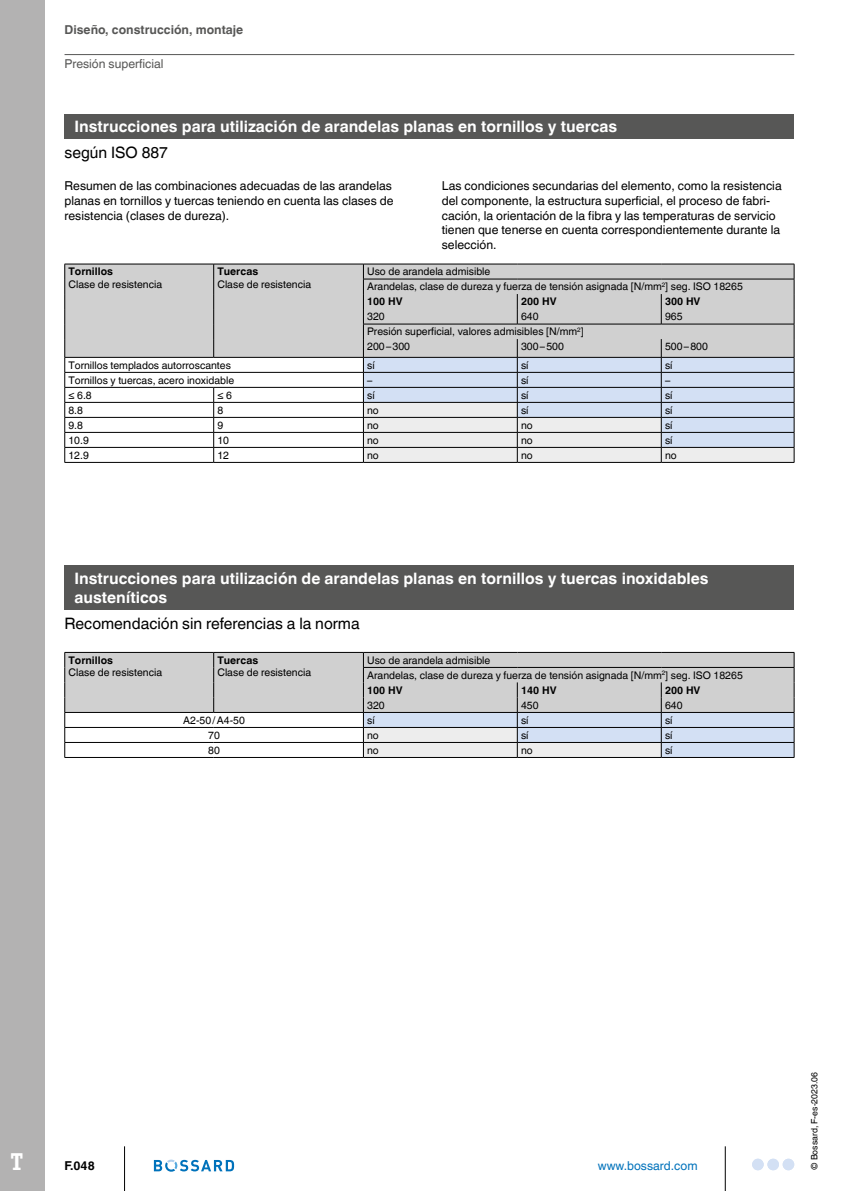
<style>
.page{position:relative;width:844px;height:1191px;background:#fff}
.page>*{position:absolute;margin:0;border:0;box-sizing:border-box;transform-origin:0 0}
.t1{font:700 24.5px "Officina Ser ITC Std";color:#fff}
.t2{font:700 15.75px/18.9px "Helvetica World";color:#fff}
.t3{font:15.75px "Helvetica World";color:#000}
.t4{font:12.25px/14.7px "Helvetica World";color:#000}
.t5{font:700 12.25px "Helvetica World";color:#575756}
.t6{font:12.25px "Helvetica World";color:#575756}
.t7{font:12.25px "Helvetica World";color:#0072bb}
.t8{font:700 12.25px "Helvetica World";color:#000}
.t9{font:10.5px/15px "Helvetica World";color:#000}
.t10{font:700 10.5px "Helvetica World";color:#000}
.t11{font:8.75px "Helvetica World";color:#000}
.s1{font-weight:700}
</style>
<div class="page">
<div style="left:0;top:0;width:45px;height:1191px;background:#b3b2b2"></div>
<div style="left:782px;top:1158px;width:12px;height:12px;background:#d3e0f4;border-radius:50%"></div>
<div style="left:767px;top:1158px;width:11px;height:12px;background:#d3e0f4;border-radius:50%"></div>
<div style="left:752px;top:1158px;width:11px;height:12px;background:#d3e0f4;border-radius:50%"></div>
<hr style="left:724px;top:1146px;width:1px;height:45px;background:#000">
<hr style="left:124px;top:1146px;width:1px;height:45px;background:#000">
<svg style="left:154px;top:1159px;width:80px;height:12px"></svg>
<div style="left:64px;top:114px;width:730px;height:25px;background:#575756"></div>
<hr style="left:64px;top:462px;width:150px;height:1px;background:#000">
<hr style="left:214px;top:462px;width:149px;height:1px;background:#000">
<hr style="left:363px;top:462px;width:154px;height:1px;background:#000">
<hr style="left:517px;top:462px;width:144px;height:1px;background:#000">
<hr style="left:661px;top:462px;width:133px;height:1px;background:#000">
<svg style="left:64px;top:264px;width:730px;height:198px"></svg>
<hr style="left:64px;top:54px;width:730px;height:1px;background:#575756">
<div style="left:64px;top:565px;width:730px;height:45px;background:#575756"></div>
<hr style="left:64px;top:757px;width:150px;height:1px;background:#000">
<hr style="left:214px;top:757px;width:149px;height:1px;background:#000">
<hr style="left:363px;top:757px;width:154px;height:1px;background:#000">
<hr style="left:517px;top:757px;width:144px;height:1px;background:#000">
<hr style="left:661px;top:757px;width:133px;height:1px;background:#000">
<svg style="left:64px;top:652px;width:730px;height:105px"></svg>
<p class="t5" style="left:64px;top:22px;width:180px">Diseño, construcción, montaje</p>
<p class="t6" style="left:64px;top:57px;width:101px">Presión superficial</p>
<h2 class="t2" style="left:74px;top:117px;width:544px">Instrucciones para utilización de arandelas planas en tornillos y tuercas</h2>
<h2 class="t3" style="left:64px;top:143px;width:105px">según ISO 887</h2>
<p class="t4" style="left:64px;top:179px;width:330px">Resumen de las combinaciones adecuadas de las arandelas planas en tornillos y tuercas teniendo en cuenta las clases de resistencia (clases de dureza).</p>
<p class="t4" style="left:441px;top:179px;width:341px">Las condiciones secundarias del elemento, como la resistencia del componente, la estructura superficial, el proceso de fabri&shy;cación, la orientación de la fibra y las temperaturas de servicio tienen que tenerse en cuenta correspondientemente durante la selección.</p>
<p class="t10" style="left:68px;top:265px;width:46px">Tornillos</p>
<p class="t9" style="left:68px;top:277px;width:95px">Clase de resistencia</p>
<p class="t10" style="left:217px;top:265px;width:42px">Tuercas</p>
<p class="t9" style="left:217px;top:277px;width:95px">Clase de resistencia</p>
<p class="t9" style="left:367px;top:264px;width:377px">Uso de arandela admisible<br>Arandelas, clase de dureza y fuerza de tensión asignada [N/mm<sup>2</sup>] seg. ISO 18265<br><span class="s1">100 HV</span></p>
<p class="t10" style="left:521px;top:295px;width:37px">200 HV</p>
<p class="t10" style="left:664px;top:295px;width:37px">300 HV</p>
<p class="t9" style="left:367px;top:309px;width:19px">320</p>
<p class="t9" style="left:521px;top:309px;width:19px">640</p>
<p class="t9" style="left:664px;top:309px;width:19px">965</p>
<p class="t9" style="left:367px;top:324px;width:218px">Presión superficial, valores admisibles [N/mm<sup>2</sup>]<br>200–300</p>
<p class="t9" style="left:521px;top:339px;width:44px">300–500</p>
<p class="t9" style="left:664px;top:339px;width:44px">500–800</p>
<p class="t9" style="left:68px;top:357px;width:164px">Tornillos templados autorroscantes</p>
<p class="t9" style="left:367px;top:357px;width:9px">sí</p>
<p class="t9" style="left:521px;top:357px;width:9px">sí</p>
<p class="t9" style="left:664px;top:357px;width:9px">sí</p>
<p class="t9" style="left:68px;top:372px;width:167px">Tornillos y tuercas, acero inoxidable</p>
<p class="t9" style="left:367px;top:372px;width:7px">–</p>
<p class="t9" style="left:521px;top:372px;width:9px">sí</p>
<p class="t9" style="left:664px;top:372px;width:7px">–</p>
<p class="t9" style="left:68px;top:387px;width:25px">≤ 6.8</p>
<p class="t9" style="left:217px;top:387px;width:16px">≤ 6</p>
<p class="t9" style="left:367px;top:387px;width:9px">sí</p>
<p class="t9" style="left:521px;top:387px;width:9px">sí</p>
<p class="t9" style="left:664px;top:387px;width:9px">sí</p>
<p class="t9" style="left:68px;top:402px;width:16px">8.8</p>
<p class="t9" style="left:217px;top:402px;width:7px">8</p>
<p class="t9" style="left:367px;top:402px;width:13px">no</p>
<p class="t9" style="left:521px;top:402px;width:9px">sí</p>
<p class="t9" style="left:664px;top:402px;width:9px">sí</p>
<p class="t9" style="left:68px;top:417px;width:16px">9.8</p>
<p class="t9" style="left:217px;top:417px;width:7px">9</p>
<p class="t9" style="left:367px;top:417px;width:13px">no</p>
<p class="t9" style="left:521px;top:417px;width:13px">no</p>
<p class="t9" style="left:664px;top:417px;width:9px">sí</p>
<p class="t9" style="left:68px;top:432px;width:22px">10.9</p>
<p class="t9" style="left:217px;top:432px;width:13px">10</p>
<p class="t9" style="left:367px;top:432px;width:13px">no</p>
<p class="t9" style="left:521px;top:432px;width:13px">no</p>
<p class="t9" style="left:664px;top:432px;width:9px">sí</p>
<p class="t9" style="left:68px;top:447px;width:22px">12.9</p>
<p class="t9" style="left:217px;top:447px;width:13px">12</p>
<p class="t9" style="left:367px;top:447px;width:13px">no</p>
<p class="t9" style="left:521px;top:447px;width:13px">no</p>
<p class="t9" style="left:664px;top:447px;width:13px">no</p>
<h2 class="t2" style="left:74px;top:569px;width:635px">Instrucciones para utilización de arandelas planas en tornillos y tuercas inoxidables austeníticos</h2>
<h2 class="t3" style="left:64px;top:614px;width:296px">Recomendación sin referencias a la norma</h2>
<p class="t10" style="left:68px;top:654px;width:46px">Tornillos</p>
<p class="t9" style="left:68px;top:665px;width:95px">Clase de resistencia</p>
<p class="t10" style="left:217px;top:654px;width:42px">Tuercas</p>
<p class="t9" style="left:217px;top:665px;width:95px">Clase de resistencia</p>
<p class="t9" style="left:367px;top:652px;width:377px">Uso de arandela admisible<br>Arandelas, clase de dureza y fuerza de tensión asignada [N/mm<sup>2</sup>] seg. ISO 18265<br><span class="s1">100 HV</span></p>
<p class="t10" style="left:521px;top:684px;width:37px">140 HV</p>
<p class="t10" style="left:664px;top:684px;width:37px">200 HV</p>
<p class="t9" style="left:367px;top:697px;width:19px">320</p>
<p class="t9" style="left:521px;top:697px;width:19px">450</p>
<p class="t9" style="left:664px;top:697px;width:19px">640</p>
<p class="t9" style="left:183px;top:712px;width:63px">A2-50/A4-50</p>
<p class="t9" style="left:367px;top:712px;width:9px">sí</p>
<p class="t9" style="left:521px;top:712px;width:9px">sí</p>
<p class="t9" style="left:664px;top:712px;width:9px">sí</p>
<p class="t9" style="left:208px;top:727px;width:13px">70</p>
<p class="t9" style="left:367px;top:727px;width:13px">no</p>
<p class="t9" style="left:521px;top:727px;width:9px">sí</p>
<p class="t9" style="left:664px;top:727px;width:9px">sí</p>
<p class="t9" style="left:208px;top:742px;width:13px">80</p>
<p class="t9" style="left:367px;top:742px;width:13px">no</p>
<p class="t9" style="left:521px;top:742px;width:13px">no</p>
<p class="t9" style="left:664px;top:742px;width:9px">sí</p>
<h1 class="t1" style="left:11px;top:1146px;width:13px">T</h1>
<p class="t8" style="left:64px;top:1158px;width:32px">F.048</p>
<p class="t7" style="left:597px;top:1158px;width:101px">www.bossard.com</p>
<p class="t11" style="left:809px;top:1170px;width:100px;rotate:-90deg">© Bossard, F-es-2023.06</p>
</div>
